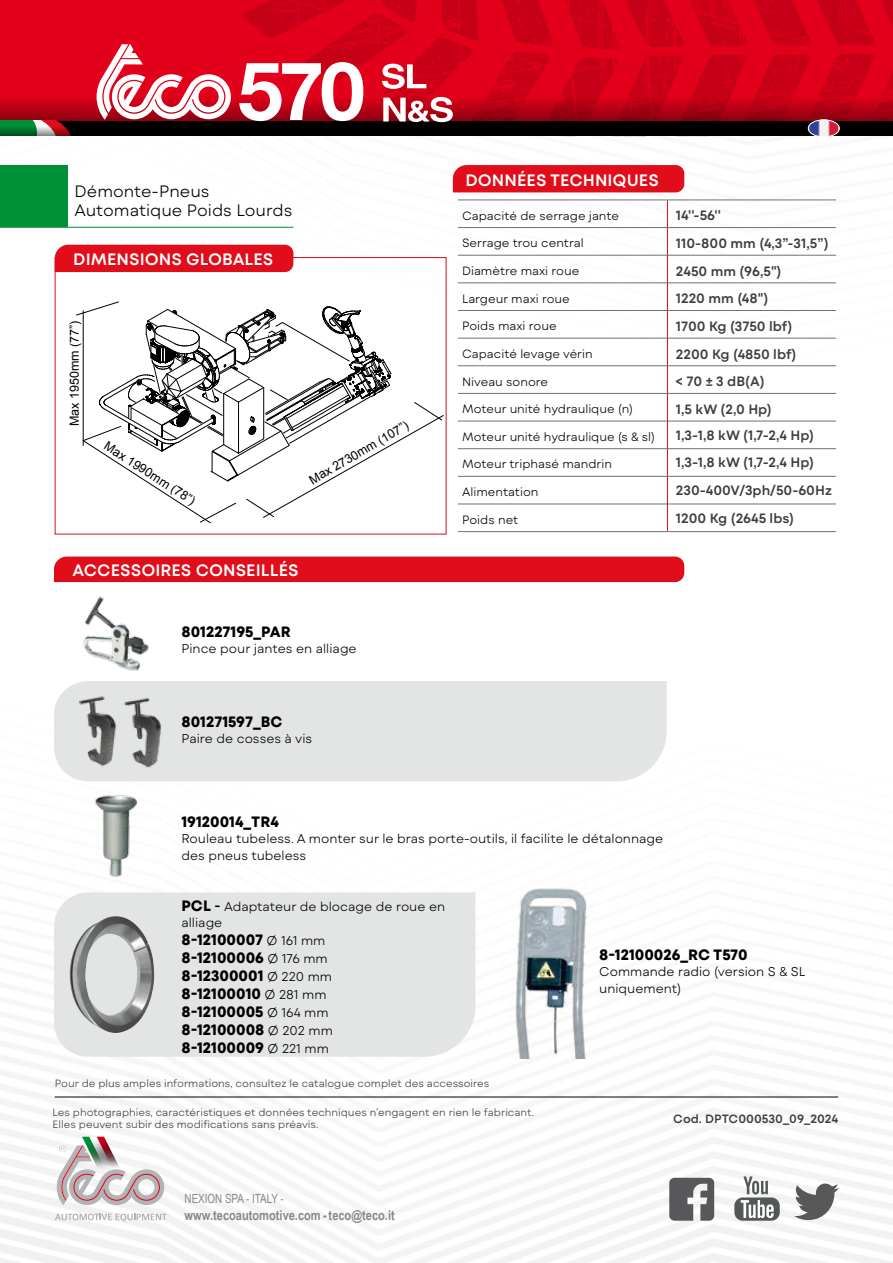
<style>
.page{position:relative;width:893px;height:1263px;background:#fff}
.page>*{position:absolute;margin:0;border:0;box-sizing:border-box;transform-origin:0 0}
.t1{font:600 16.5px "Mont Blanc";color:#fff}
.t2{font:300 16.5px/19.5px "Mont Blanc";color:#000}
.t3{font:16.5px "Mont Blanc Var";color:#fff}
.t4{font:700 15px/18px "Mont Blanc";color:#000}
.t5{font:600 13.5px "Mont Blanc";color:#3e3d40}
.t6{font:700 13.5px "Arial Narrow";color:#87888a}
.t7{font:300 12.75px/16.5px "Mont Blanc";color:#000}
.t8{font:12.6px "Arial Narrow";color:#87888a;scale:.95 1}
.t9{font:12.45px "Arial";color:#000}
.t10{font:300 12px "Mont Blanc";color:#000}
.t11{font:600 12px "Mont Blanc";color:#3e3d40}
.t12{font:300 10.5px/12.6px "Mont Blanc";color:#3e3d40}
.s1{font-weight:700;font-size:15px}
.s2{font-weight:600;font-size:13.5px}
.s3{font-weight:300;font-size:12.75px}
</style>
<div class="page">
<img style="left:0;top:136px;width:893px;height:1127px">
<div style="left:0;top:0;width:220px;height:44px;background:#e2001a"></div>
<img style="left:220px;top:0;width:673px;height:121px">
<div style="left:0;top:121px;width:893px;height:15px;background:#000"></div>
<svg style="left:0;top:44px;width:231px;height:92px"></svg>
<svg style="left:239px;top:62px;width:124px;height:59px"></svg>
<svg style="left:383px;top:97px;width:70px;height:25px"></svg>
<svg style="left:382px;top:64px;width:44px;height:25px"></svg>
<div style="left:54px;top:681px;width:613px;height:100px;background:#e3e4e4"></div>
<div style="left:54px;top:892px;width:421px;height:165px;background:#e3e4e4"></div>
<hr style="left:55px;top:1096px;width:783px;height:1px;background:#000">
<svg style="left:55px;top:1213px;width:112px;height:8px"></svg>
<svg style="left:57px;top:1137px;width:107px;height:68px"></svg>
<svg style="left:794px;top:1183px;width:45px;height:37px"></svg>
<div style="left:734px;top:1197px;width:46px;height:24px;background:#545758;border-radius:8px"></div>
<svg style="left:743px;top:1176px;width:25px;height:18px"></svg>
<svg style="left:741px;top:1200px;width:33px;height:18px"></svg>
<svg style="left:669px;top:1178px;width:45px;height:43px"></svg>
<div style="left:0;top:165px;width:67px;height:62px;background:#009037"></div>
<svg style="left:76px;top:301px;width:368px;height:223px"></svg>
<img style="left:72px;top:589px;width:83px;height:84px">
<img style="left:87px;top:788px;width:63px;height:95px">
<img style="left:70px;top:916px;width:84px;height:118px">
<img style="left:64px;top:688px;width:110px;height:88px">
<img style="left:500px;top:886px;width:99px;height:173px">
<div style="left:55px;top:245px;width:238px;height:27px;background:#e10d1a"></div>
<div style="left:453px;top:165px;width:231px;height:27px;background:#e10d1a"></div>
<div style="left:808px;top:120px;width:31px;height:17px;background:#c3c3c3;border-radius:50%"></div>
<img style="left:809px;top:120px;width:29px;height:17px">
<div style="left:808px;top:119px;width:32px;height:18px;border:1px solid #fff;border-radius:50%"></div>
<hr style="left:0;top:227px;width:293px;height:1px;background:#009037">
<hr style="left:458px;top:200px;width:209px;height:1px;background:#707172">
<hr style="left:667px;top:200px;width:169px;height:1px;background:#707172">
<hr style="left:458px;top:227px;width:209px;height:1px;background:#707172">
<hr style="left:668px;top:227px;width:168px;height:1px;background:#707172">
<hr style="left:458px;top:255px;width:209px;height:1px;background:#707172">
<hr style="left:668px;top:255px;width:168px;height:1px;background:#707172">
<hr style="left:458px;top:282px;width:209px;height:1px;background:#707172">
<hr style="left:668px;top:282px;width:168px;height:1px;background:#707172">
<hr style="left:458px;top:310px;width:209px;height:1px;background:#707172">
<hr style="left:668px;top:310px;width:168px;height:1px;background:#707172">
<hr style="left:458px;top:338px;width:209px;height:1px;background:#707172">
<hr style="left:668px;top:338px;width:168px;height:1px;background:#707172">
<hr style="left:458px;top:365px;width:209px;height:1px;background:#707172">
<hr style="left:668px;top:365px;width:168px;height:1px;background:#707172">
<hr style="left:458px;top:393px;width:209px;height:1px;background:#707172">
<hr style="left:668px;top:393px;width:168px;height:1px;background:#707172">
<hr style="left:458px;top:421px;width:209px;height:1px;background:#707172">
<hr style="left:668px;top:421px;width:168px;height:1px;background:#707172">
<hr style="left:458px;top:448px;width:209px;height:1px;background:#707172">
<hr style="left:668px;top:448px;width:168px;height:1px;background:#707172">
<hr style="left:458px;top:476px;width:209px;height:1px;background:#707172">
<hr style="left:668px;top:476px;width:168px;height:1px;background:#707172">
<hr style="left:458px;top:504px;width:209px;height:1px;background:#707172">
<hr style="left:668px;top:504px;width:168px;height:1px;background:#707172">
<hr style="left:458px;top:531px;width:209px;height:1px;background:#707172">
<hr style="left:667px;top:531px;width:169px;height:1px;background:#707172">
<svg style="left:667px;top:200px;width:1px;height:331px"></svg>
<svg style="left:53px;top:556px;width:632px;height:27px"></svg>
<h1 class="t2" style="left:74px;top:181px;width:219px">Démonte-Pneus<br>Automatique Poids Lourds</h1>
<h1 class="t1" style="left:73px;top:249px;width:202px">DIMENSIONS GLOBALES</h1>
<p class="t9" style="left:66px;top:426px;width:107px;rotate:-90deg">Max 1950mm (77”)</p>
<p class="t9" style="left:110px;top:437px;width:107px;rotate:33deg">Max 1990mm (78”)</p>
<p class="t9" style="left:306px;top:474px;width:114px;rotate:-30deg">Max 2730mm (107”)</p>
<h1 class="t3" style="left:72px;top:559px;width:228px">ACCESSOIRES CONSEILLÉS</h1>
<p class="t4" style="left:181px;top:623px;width:111px">801227195_PAR</p>
<p class="t7" style="left:181px;top:641px;width:177px">Pince pour jantes en alliage</p>
<p class="t4" style="left:181px;top:713px;width:103px">801271597_BC</p>
<p class="t7" style="left:181px;top:731px;width:132px">Paire de cosses à vis</p>
<h1 class="t1" style="left:465px;top:169px;width:195px">DONNÉES TECHNIQUES</h1>
<p class="t10" style="left:462px;top:208px;width:159px">Capacité de serrage jante</p>
<p class="t5" style="left:676px;top:207px;width:46px">14''-56''</p>
<p class="t10" style="left:462px;top:236px;width:123px">Serrage trou central</p>
<p class="t5" style="left:676px;top:235px;width:154px">110-800 mm (4,3”-31,5”)</p>
<p class="t10" style="left:462px;top:263px;width:119px">Diamètre maxi roue</p>
<p class="t5" style="left:676px;top:262px;width:107px">2450 mm (96,5")</p>
<p class="t10" style="left:462px;top:291px;width:109px">Largeur maxi roue</p>
<p class="t5" style="left:676px;top:290px;width:94px">1220 mm (48")</p>
<p class="t10" style="left:462px;top:318px;width:96px">Poids maxi roue</p>
<p class="t5" style="left:676px;top:318px;width:118px">1700 Kg (3750 lbf)</p>
<p class="t10" style="left:462px;top:346px;width:132px">Capacité levage vérin</p>
<p class="t5" style="left:676px;top:345px;width:122px">2200 Kg (4850 lbf)</p>
<p class="t10" style="left:462px;top:374px;width:87px">Niveau sonore</p>
<p class="t5" style="left:676px;top:373px;width:90px">&lt; 70 ± 3 dB(A)</p>
<p class="t10" style="left:462px;top:401px;width:172px">Moteur unité hydraulique (n)</p>
<p class="t5" style="left:676px;top:401px;width:97px">1,5 kW (2,0 Hp)</p>
<p class="t10" style="left:462px;top:429px;width:195px">Moteur unité hydraulique (s &amp; sl)</p>
<p class="t5" style="left:676px;top:426px;width:139px">1,3-1,8 kW (1,7-2,4 Hp)</p>
<p class="t10" style="left:462px;top:457px;width:151px">Moteur triphasé mandrin</p>
<p class="t5" style="left:676px;top:454px;width:139px">1,3-1,8 kW (1,7-2,4 Hp)</p>
<p class="t10" style="left:462px;top:484px;width:78px">Alimentation</p>
<p class="t5" style="left:676px;top:481px;width:157px">230-400V/3ph/50-60Hz</p>
<p class="t10" style="left:462px;top:512px;width:58px">Poids net</p>
<p class="t5" style="left:676px;top:509px;width:120px">1200 Kg (2645 lbs)</p>
<p class="t4" style="left:181px;top:813px;width:99px">19120014_TR4</p>
<p class="t7" style="left:181px;top:830px;width:483px">Rouleau tubeless. A monter sur le bras porte-outils, il facilite le détalonnage des pneus tubeless</p>
<p class="t7" style="left:181px;top:898px;width:265px"><span class="s1">PCL</span> <span class="s2">-</span> Adaptateur de blocage de roue en alliage</p>
<p class="t4" style="left:181px;top:931px;width:153px">8-12100007 <span class="s3">Ø 161 mm<br></span>8-12100006 <span class="s3">Ø 176 mm<br></span>8-12300001 <span class="s3">Ø 220 mm<br></span>8-12100010 <span class="s3">Ø 281 mm<br></span>8-12100005 <span class="s3">Ø 164 mm<br></span>8-12100008 <span class="s3">Ø 202 mm<br></span>8-12100009 <span class="s3">Ø 221 mm</span></p>
<p class="t12" style="left:55px;top:1077px;width:436px">Pour de plus amples informations, consultez le catalogue complet des accessoires</p>
<p class="t12" style="left:52px;top:1106px;width:483px">Les photographies, caractéristiques et données techniques n’engagent en rien le fabricant.<br>Elles peuvent subir des modifications sans préavis.</p>
<p class="t8" style="left:185px;top:1190px;width:106px">NEXION SPA - ITALY -</p>
<p class="t6" style="left:185px;top:1204px;width:212px">www.tecoautomotive.com - teco@teco.it</p>
<p class="t4" style="left:599px;top:946px;width:150px">8-12100026_RC T570</p>
<p class="t7" style="left:599px;top:964px;width:208px">Commande radio (version S &amp; SL uniquement)</p>
<p class="t11" style="left:673px;top:1111px;width:166px">Cod. DPTC000530_09_2024</p>
</div>
